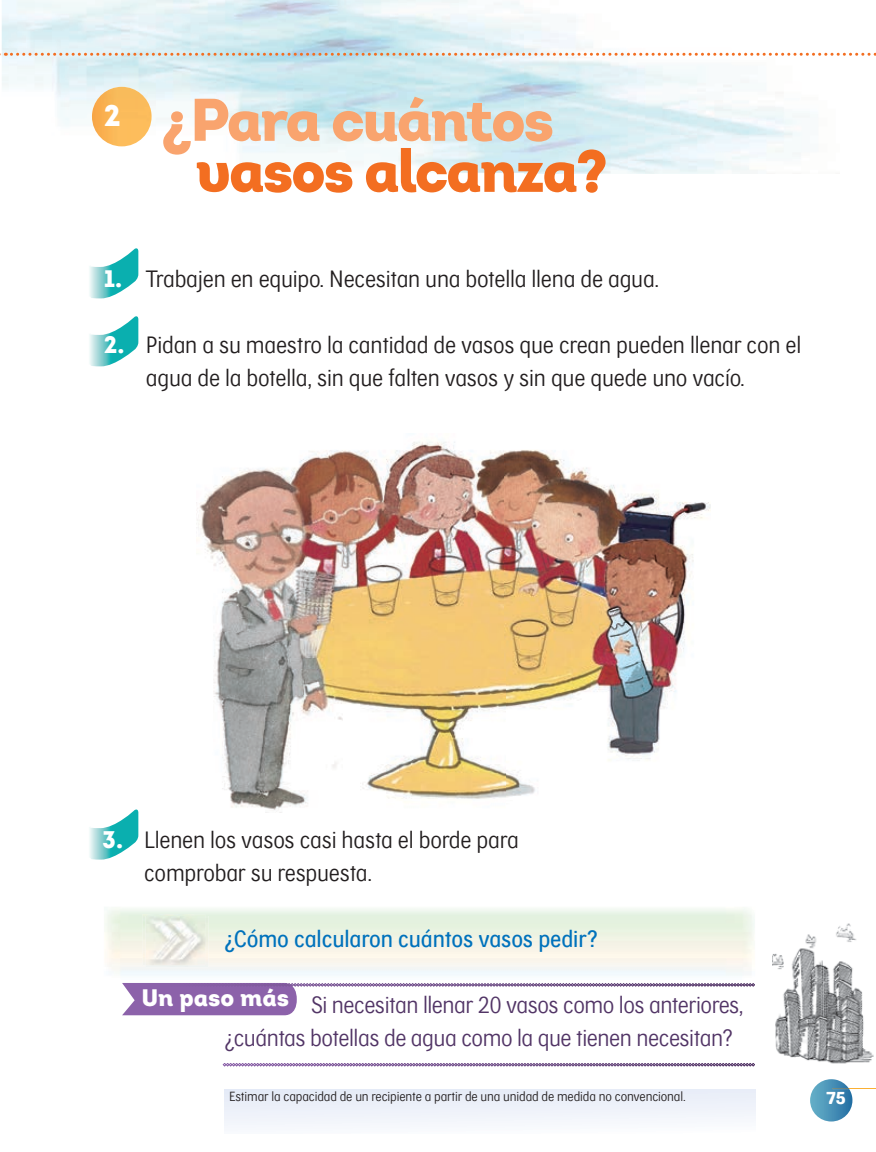
<style>
.page{position:relative;width:876px;height:1152px;background:#fff}
.page>*{position:absolute;margin:0;border:0;box-sizing:border-box;transform-origin:0 0}
.t1{font:60px/51px "Intro Black Alt";letter-spacing:-.04em;color:#f36e21}
.t2{font:300 24px/33px "Skilt Gothic";letter-spacing:-.01em;color:#231f20;text-align:center}
.t3{font:300 24px/33px "Skilt Gothic";letter-spacing:-.02em;color:#523566}
.t4{font:24px "Skilt Gothic";letter-spacing:-.005em;color:#0072bc}
.t5{font:700 18px "Skilt Gothic";color:#fff}
.t6{font:300 13.5px "Skilt Gothic";letter-spacing:-.01em;color:#231f20}
.s1{color:#f9a46e}
.s2{font-family:"Intro Black Alt";font-weight:400;color:#fff}
</style>
<div class="page">
<img style="left:92px;top:87px;width:59px;height:59px">
<img style="left:143px;top:914px;width:62px;height:51px">
<img style="left:146px;top:916px;width:59px;height:49px">
<svg style="left:89px;top:316px;width:49px;height:50px"></svg>
<svg style="left:89px;top:248px;width:49px;height:50px"></svg>
<svg style="left:89px;top:809px;width:49px;height:50px"></svg>
<img style="left:197px;top:442px;width:513px;height:368px">
<img style="left:772px;top:923px;width:102px;height:141px">
<svg style="left:122px;top:983px;width:632px;height:33px"></svg>
<svg style="left:223px;top:1063px;width:531px;height:3px;background:#947aa6"></svg>
<div style="left:225px;top:1089px;width:529px;height:44px;background:#eff2fa"></div>
<hr style="left:832px;top:1088px;width:43px;height:1px;background:#fbb033">
<svg style="left:810px;top:1088px;width:42px;height:33px"></svg>
<svg style="left:0;top:53px;width:876px;height:3px"></svg>
<h1 class="t1" style="left:195px;top:93px;width:414px;text-indent:-91px"><sup>2</sup> <span class="s1">¿Para cuántos </span>vasos alcanza?</h1>
<p class="t2" style="left:104px;top:262px;width:556px"><span class="s2">1.</span> Trabajen en equipo. Necesitan una botella llena de agua.</p>
<p class="t2" style="left:104px;top:328px;width:698px"><span class="s2">2.</span> Pidan a su maestro la cantidad de vasos que crean pueden llenar con el agua de la botella, sin que falten vasos y sin que quede uno vacío.</p>
<p class="t2" style="left:144px;top:823px;width:376px;text-align:left;text-indent:-42px"><span class="s2">3.</span> Llenen los vasos casi hasta el borde para comprobar su respuesta.</p>
<p class="t4" style="left:224px;top:925px;width:375px">¿Cómo calcularon cuántos vasos pedir?</p>
<p class="t3" style="left:224px;top:988px;width:521px;text-indent:-83px"><sup>Un</sup> <sup>paso</sup> <sup>más</sup> Si necesitan llenar 20 vasos como los anteriores, ¿cuántas botellas de agua como la que tienen necesitan?</p>
<p class="t6" style="left:229px;top:1089px;width:458px">Estimar la capacidad de un recipiente a partir de una unidad de medida no convencional.</p>
<p class="t5" style="left:826px;top:1086px;width:21px">75</p>
</div>
